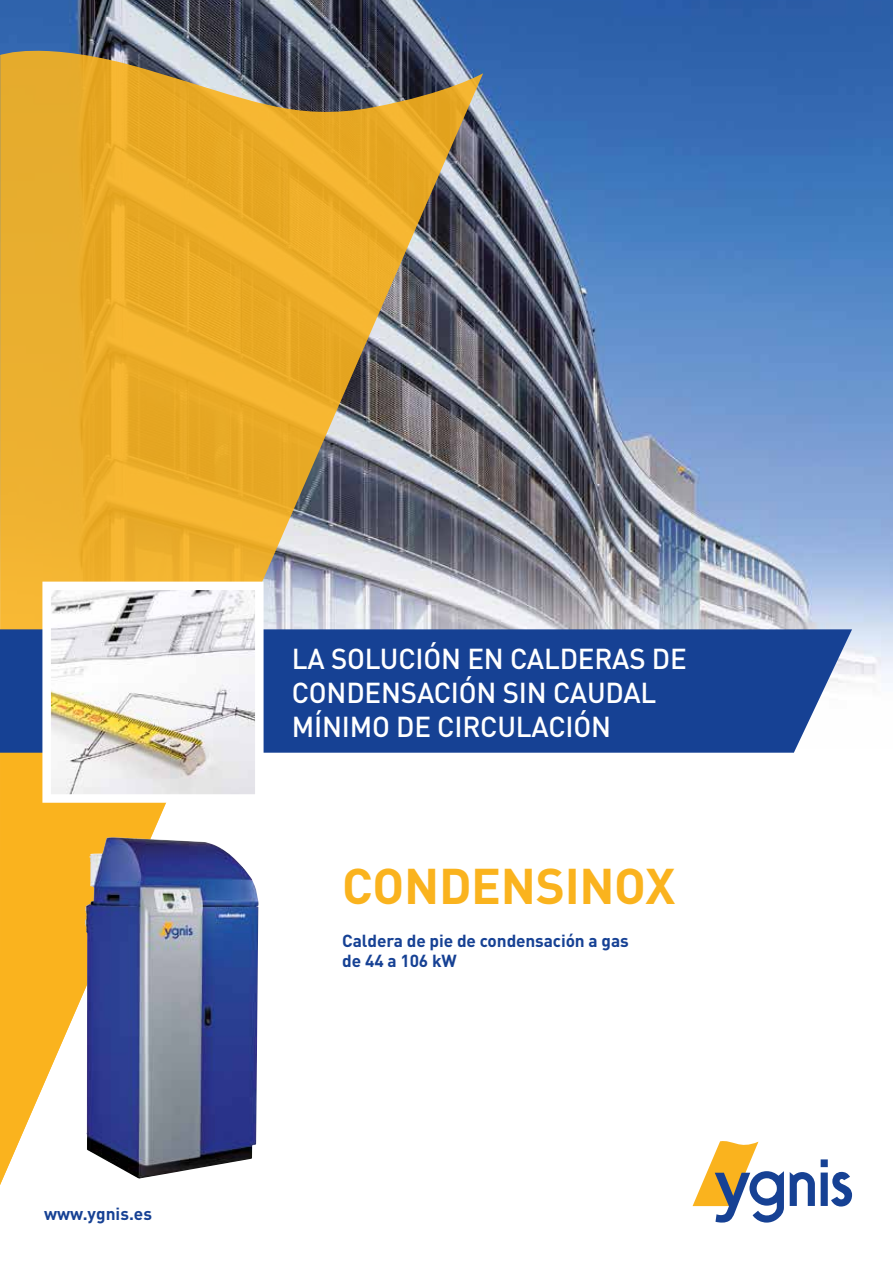
<style>
.page{position:relative;width:893px;height:1263px;background:#fff}
.page>*{position:absolute;margin:0;border:0;box-sizing:border-box;transform-origin:0 0}
.t1{font:700 49.5px "DIN";letter-spacing:-.005em;color:#fab31e}
.t2{font:500 28.5px/34.2px "DIN";letter-spacing:.09em;color:#fff}
.t3{font:700 17.25px/20.7px "DIN";letter-spacing:-.005em;color:#164194}
</style>
<div class="page">
<svg style="left:693px;top:1141px;width:91px;height:81px"></svg>
<svg style="left:790px;top:1172px;width:25px;height:34px"></svg>
<svg style="left:821px;top:1159px;width:31px;height:47px"></svg>
<img style="left:0;top:0;width:893px;height:683px">
<svg style="left:0;top:49px;width:483px;height:1136px"></svg>
<div style="left:0;top:629px;width:852px;height:124px;background:#164194"></div>
<img style="left:52px;top:592px;width:202px;height:201px">
<div style="left:42px;top:582px;width:222px;height:221px;border:9px solid #fff"></div>
<img style="left:85px;top:838px;width:173px;height:341px">
<p class="t3" style="left:44px;top:1203px;width:109px">www.ygnis.es</p>
<p class="t2" style="left:292px;top:640px;width:396px">LA SOLUCIÓN EN CALDERAS DE<br>CONDENSACIÓN SIN CAUDAL<br>MÍNIMO DE CIRCULACIÓN</p>
<h1 class="t1" style="left:342px;top:854px;width:334px">CONDENSINOX</h1>
<p class="t3" style="left:342px;top:929px;width:288px">Caldera de pie de condensación a gas de 44 a 106 kW</p>
</div>
